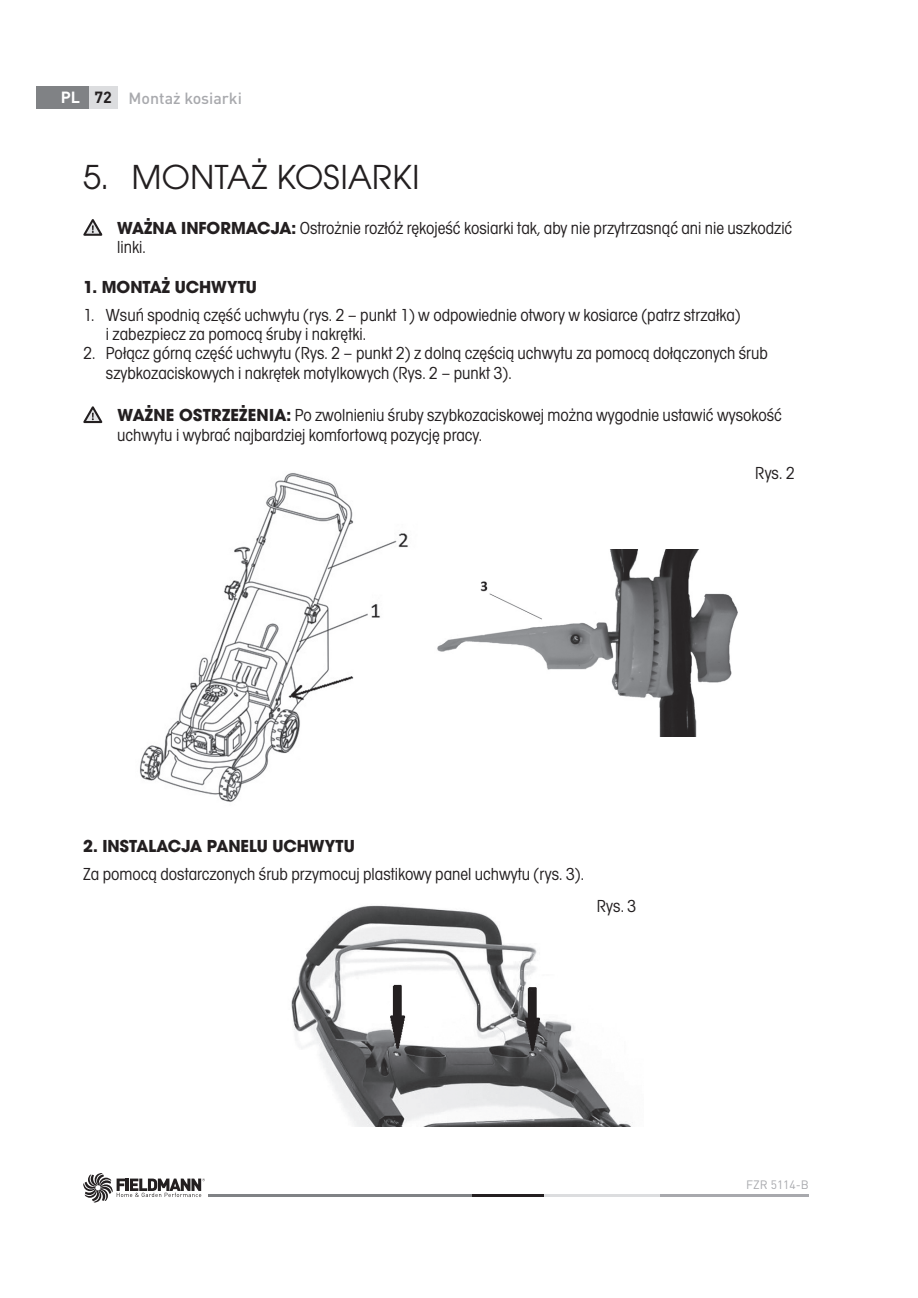
<style>
.page{position:relative;width:918px;height:1298px;background:#fff}
.page>*{position:absolute;margin:0;border:0;box-sizing:border-box;transform-origin:0 0}
.t1{font:36px "Avant Gar Got Itc TOT Boo";letter-spacing:.005em;color:#231f20}
.t2{font:18px/19.4px "Avant Gar Got Itc TOT Boo Con";color:#231f20}
.t3{font:700 18px "Avant Gar Got Itc TOT";color:#231f20}
.t4{font:500 16px "DIN Pro";color:#a8a9ad}
.t5{font:700 16px "DIN Pro";color:#fff}
.t6{font:12px "DIN Pro";color:#a8a9ad}
.s1{color:#231f20}
.s2{font-family:"Avant Gar Got Itc TOT";font-weight:700}
</style>
<div class="page">
<hr style="left:659px;top:1194px;width:150px;height:3px;background:#a8a9ad">
<hr style="left:544px;top:1194px;width:115px;height:3px;background:#dcdddf">
<hr style="left:208px;top:1194px;width:264px;height:3px;background:#808285">
<hr style="left:472px;top:1194px;width:72px;height:3px;background:#231f20">
<svg style="left:83px;top:1173px;width:122px;height:30px"></svg>
<div style="left:37px;top:86px;width:52px;height:23px;background:#808285"></div>
<div style="left:89px;top:86px;width:28px;height:23px;background:#dcdddf"></div>
<svg style="left:83px;top:219px;width:19px;height:17px"></svg>
<svg style="left:83px;top:406px;width:19px;height:17px"></svg>
<img style="left:140px;top:473px;width:268px;height:329px">
<img style="left:437px;top:550px;width:301px;height:187px">
<img style="left:291px;top:905px;width:342px;height:221px">
<p class="t5" style="left:61px;top:88px;width:53px">PL <span class="s1">72</span></p>
<p class="t4" style="left:129px;top:92px;width:115px">Montaż kosiarki</p>
<h1 class="t1" style="left:83px;top:163px;width:338px">5. MONTAŻ KOSIARKI</h1>
<p class="t2" style="left:117px;top:219px;width:677px"><span class="s2">WAŻNA INFORMACJA:</span> Ostrożnie rozłóż rękojeść kosiarki tak, aby nie przytrzasnąć ani nie uszkodzić linki.</p>
<p class="t3" style="left:83px;top:280px;width:175px">1. MONTAŻ UCHWYTU</p>
<p class="t2" style="left:106px;top:306px;width:636px;text-indent:-23px">1. Wsuń spodnią część uchwytu (rys. 2 – punkt 1) w odpowiednie otwory w kosiarce (patrz strzałka) i zabezpiecz za pomocą śruby i nakrętki.</p>
<p class="t2" style="left:106px;top:345px;width:663px;text-indent:-23px">2. Połącz górną część uchwytu (Rys. 2 – punkt 2) z dolną częścią uchwytu za pomocą dołączonych śrub szybkozaciskowych i nakrętek motylkowych (Rys. 2 – punkt 3).</p>
<p class="t2" style="left:117px;top:407px;width:666px"><span class="s2">WAŻNE OSTRZEŻENIA:</span> Po zwolnieniu śruby szybkozaciskowej można wygodnie ustawić wysokość uchwytu i wybrać najbardziej komfortową pozycję pracy.</p>
<p class="t2" style="left:755px;top:465px;width:41px">Rys. 2</p>
<p class="t3" style="left:83px;top:839px;width:273px">2. INSTALACJA PANELU UCHWYTU</p>
<p class="t2" style="left:83px;top:866px;width:502px">Za pomocą dostarczonych śrub przymocuj plastikowy panel uchwytu (rys. 3).</p>
<p class="t2" style="left:597px;top:897px;width:41px">Rys. 3</p>
<p class="t6" style="left:746px;top:1177px;width:64px">FZR 5114-B</p>
</div>
